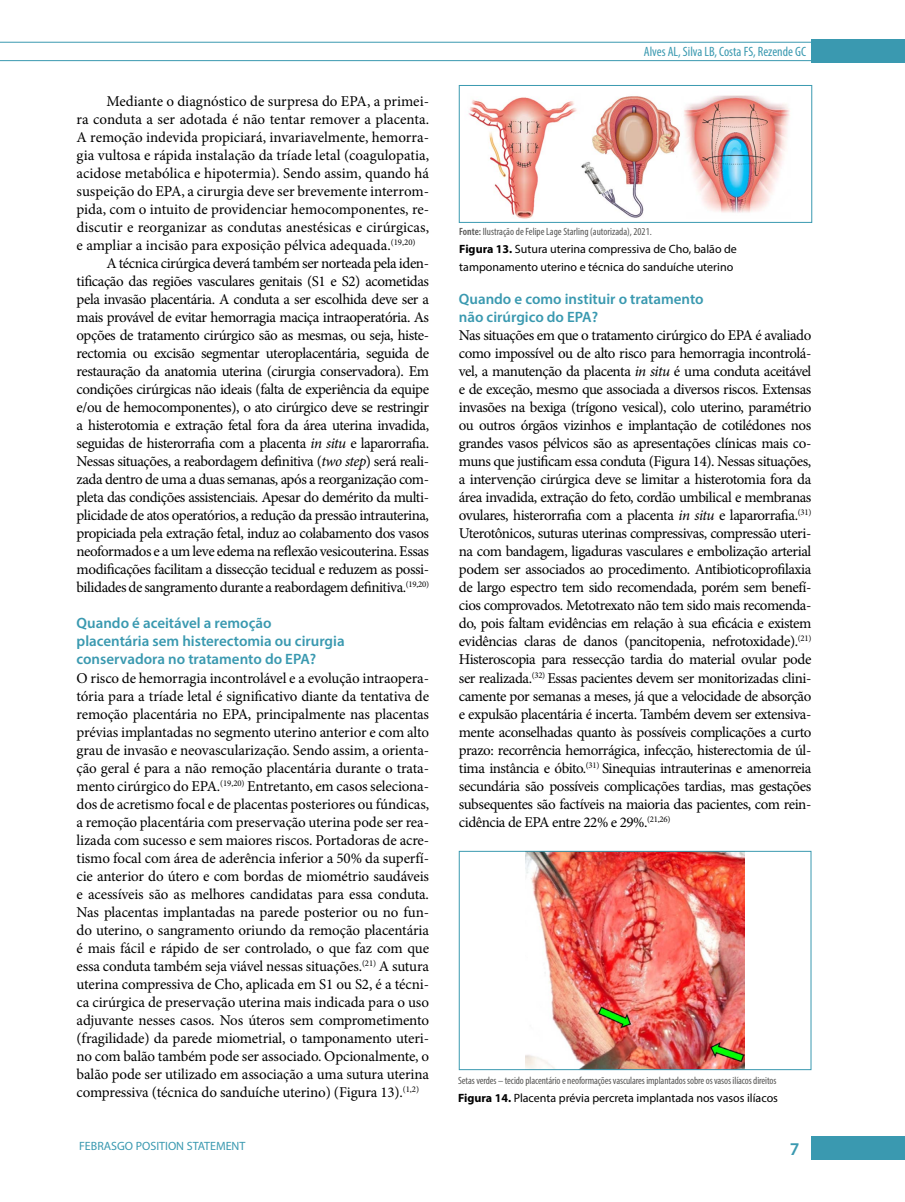
<style>
.page{position:relative;width:905px;height:1202px;background:#fff}
.page>*{position:absolute;margin:0;border:0;box-sizing:border-box;transform-origin:0 0}
.t1{font:600 18px "Myriad Pro";color:#3a99b0}
.t2{font:15px/18px "Minion Pro";letter-spacing:-.03em;color:#000;text-align:justify}
.t3{font:15px "Minion Pro";color:#000}
.t4{font:600 15px/18px "Myriad Pro";color:#3a99b0}
.t5{font:15px "Minion Pro";letter-spacing:-.005em;color:#000}
.t6{font:condensed 13.5px "Myriad Pro";color:#3a99b0}
.t7{font:12px/18px "Myriad Pro";color:#000}
.t8{font:12px "Myriad Pro";color:#3a99b0}
.t9{font:condensed 10.5px "Myriad Pro";letter-spacing:-.01em;color:#575756}
.s1{font-style:italic}
.s2{font-weight:600}
.s3{font-weight:700}
</style>
<div class="page">
<div style="left:811px;top:1135px;width:93px;height:23px;background:#3a99b0"></div>
<hr style="left:0;top:60px;width:811px;height:1px;background:#3a99b0">
<hr style="left:0;top:42px;width:811px;height:1px;background:#3a99b0">
<div style="left:811px;top:40px;width:93px;height:23px;background:#3a99b0"></div>
<img style="left:468px;top:95px;width:322px;height:124px">
<div style="left:459px;top:85px;width:353px;height:138px;border:1px solid #3a99b0"></div>
<img style="left:525px;top:852px;width:219px;height:215px">
<div style="left:459px;top:850px;width:352px;height:219px;border:1px solid #3a99b0"></div>
<p class="t3" style="left:106px;top:91px;width:324px">Mediante o diagnóstico de surpresa do EPA, a primei-</p>
<p class="t3" style="left:77px;top:109px;width:354px">ra conduta a ser adotada é não tentar remover a placenta.</p>
<p class="t3" style="left:77px;top:127px;width:354px">A remoção indevida propiciará, invariavelmente, hemorra-</p>
<p class="t3" style="left:77px;top:145px;width:354px">gia vultosa e rápida instalação da tríade letal (coagulopatia,</p>
<p class="t3" style="left:77px;top:163px;width:354px">acidose metabólica e hipotermia). Sendo assim, quando há</p>
<p class="t3" style="left:77px;top:181px;width:354px">suspeição do EPA, a cirurgia deve ser brevemente interrom-</p>
<p class="t5" style="left:77px;top:199px;width:354px">pida, com o intuito de providenciar hemocomponentes, re-</p>
<p class="t3" style="left:77px;top:217px;width:354px">discutir e reorganizar as condutas anestésicas e cirúrgicas,</p>
<p class="t3" style="left:77px;top:235px;width:340px">e ampliar a incisão para exposição pélvica adequada.<sup>(19,20)</sup></p>
<p class="t2" style="left:106px;top:254px;width:324px">A técnica cirúrgica deverá também ser norteada pela iden-</p>
<p class="t2" style="left:77px;top:272px;width:354px">tificação das regiões vasculares genitais (S1 e S2) acometidas</p>
<p class="t2" style="left:77px;top:290px;width:354px">pela invasão placentária. A conduta a ser escolhida deve ser a</p>
<p class="t2" style="left:77px;top:308px;width:354px">mais provável de evitar hemorragia maciça intraoperatória. As</p>
<p class="t2" style="left:77px;top:326px;width:354px">opções de tratamento cirúrgico são as mesmas, ou seja, histe-</p>
<p class="t2" style="left:77px;top:344px;width:354px">rectomia ou excisão segmentar uteroplacentária, seguida de</p>
<p class="t2" style="left:77px;top:362px;width:354px">restauração da anatomia uterina (cirurgia conservadora). Em</p>
<p class="t2" style="left:77px;top:380px;width:354px">condições cirúrgicas não ideais (falta de experiência da equipe</p>
<p class="t2" style="left:77px;top:398px;width:354px">e/ou de hemocomponentes), o ato cirúrgico deve se restringir</p>
<p class="t2" style="left:77px;top:416px;width:354px">a histerotomia e extração fetal fora da área uterina invadida,</p>
<p class="t2" style="left:77px;top:434px;width:354px">seguidas de histerorrafia com a placenta <span class="s1">in situ</span> e laparorrafia.</p>
<p class="t2" style="left:77px;top:452px;width:354px">Nessas situações, a reabordagem definitiva (<span class="s1">two step</span>) será reali-</p>
<p class="t2" style="left:77px;top:470px;width:354px">zada dentro de uma a duas semanas, após a reorganização com-</p>
<p class="t2" style="left:77px;top:488px;width:354px">pleta das condições assistenciais. Apesar do demérito da multi-</p>
<p class="t2" style="left:77px;top:506px;width:354px">plicidade de atos operatórios, a redução da pressão intrauterina,</p>
<p class="t2" style="left:77px;top:524px;width:354px">propiciada pela extração fetal, induz ao colabamento dos vasos</p>
<p class="t2" style="left:77px;top:542px;width:354px">neoformados e a um leve edema na reflexão vesicouterina. Essas</p>
<p class="t2" style="left:77px;top:560px;width:354px">modificações facilitam a dissecção tecidual e reduzem as possi-</p>
<p class="t2" style="left:77px;top:578px;width:354px">bilidades de sangramento durante a reabordagem definitiva.<sup>(19,20)</sup></p>
<p class="t4" style="left:77px;top:614px;width:269px">Quando é aceitável a remoção placentária sem histerectomia ou cirurgia conservadora no tratamento do EPA?</p>
<p class="t2" style="left:77px;top:668px;width:354px">O risco de hemorragia incontrolável e a evolução intraopera&shy;tória para a tríade letal é significativo diante da tentativa de remoção placentária no EPA, principalmente nas placentas prévias implantadas no segmento uterino anterior e com alto grau de invasão e neovascularização. Sendo assim, a orienta&shy;ção geral é para a não remoção placentária durante o trata&shy;mento cirúrgico do EPA.<sup>(19,20)</sup> Entretanto, em casos seleciona&shy;dos de acretismo focal e de placentas posteriores ou fúndicas, a remoção placentária com preservação uterina pode ser rea&shy;lizada com sucesso e sem maiores riscos. Portadoras de acre&shy;tismo focal com área de aderência inferior a 50% da superfí&shy;cie anterior do útero e com bordas de miométrio saudáveis e acessíveis são as melhores candidatas para essa conduta.<br>Nas placentas implantadas na parede posterior ou no fun&shy;do uterino, o sangramento oriundo da remoção placentária é mais fácil e rápido de ser controlado, o que faz com que essa conduta também seja viável nessas situações.<sup>(21)</sup> A sutura uterina compressiva de Cho, aplicada em S1 ou S2, é a técni&shy;ca cirúrgica de preservação uterina mais indicada para o uso adjuvante nesses casos. Nos úteros sem comprometimento (fragilidade) da parede miometrial, o tamponamento uteri&shy;no com balão também pode ser associado. Opcionalmente, o balão pode ser utilizado em associação a uma sutura uterina compressiva (técnica do sanduíche uterino) (Figura 13).<sup>(1,2)</sup></p>
<p class="t6" style="left:643px;top:43px;width:164px">Alves AL, Silva LB, Costa FS, Rezende GC</p>
<p class="t9" style="left:459px;top:225px;width:194px"><span class="s2">Fonte:</span> Ilustração de Felipe Lage Starling (autorizada), 2021.</p>
<p class="t7" style="left:459px;top:240px;width:279px"><span class="s3">Figura 13.</span> Sutura uterina compressiva de Cho, balão de tamponamento uterino e técnica do sanduíche uterino</p>
<p class="t4" style="left:459px;top:290px;width:246px">Quando e como instituir o tratamento não cirúrgico do EPA?</p>
<p class="t2" style="left:459px;top:326px;width:354px">Nas situações em que o tratamento cirúrgico do EPA é avaliado como impossível ou de alto risco para hemorragia incontrolá&shy;vel, a manutenção da placenta <span class="s1">in situ</span> é uma conduta aceitável e de exceção, mesmo que associada a diversos riscos. Extensas invasões na bexiga (trígono vesical), colo uterino, paramétrio ou outros órgãos vizinhos e implantação de cotilédones nos grandes vasos pélvicos são as apresentações clínicas mais co&shy;muns que justificam essa conduta (Figura 14). Nessas situações, a intervenção cirúrgica deve se limitar a histerotomia fora da área invadida, extração do feto, cordão umbilical e membranas ovulares, histerorrafia com a placenta <span class="s1">in situ</span> e laparorrafia.<sup>(31)<br></sup>Uterotônicos, suturas uterinas compressivas, compressão uteri&shy;na com bandagem, ligaduras vasculares e embolização arterial podem ser associados ao procedimento. Antibioticoprofilaxia de largo espectro tem sido recomendada, porém sem benefí&shy;cios comprovados. Metotrexato não tem sido mais recomenda&shy;do, pois faltam evidências em relação à sua eficácia e existem evidências claras de danos (pancitopenia, nefrotoxidade).<sup>(21)<br></sup>Histeroscopia para ressecção tardia do material ovular pode ser realizada.<sup>(32)</sup> Essas pacientes devem ser monitorizadas clini&shy;camente por semanas a meses, já que a velocidade de absorção e expulsão placentária é incerta. Também devem ser extensiva&shy;mente aconselhadas quanto às possíveis complicações a curto prazo: recorrência hemorrágica, infecção, histerectomia de úl&shy;tima instância e óbito.<sup>(31)</sup> Sinequias intrauterinas e amenorreia secundária são possíveis complicações tardias, mas gestações subsequentes são factíveis na maioria das pacientes, com rein&shy;cidência de EPA entre 22% e 29%.<sup>(21,26)</sup></p>
<p class="t9" style="left:458px;top:1074px;width:320px">Setas verdes – tecido placentário e neoformações vasculares implantados sobre os vasos ilíacos direitos</p>
<p class="t7" style="left:458px;top:1088px;width:321px"><span class="s3">Figura 14.</span> Placenta prévia percreta implantada nos vasos ilíacos</p>
<p class="t8" style="left:79px;top:1138px;width:168px">FEBRASGO POSITION STATEMENT</p>
<p class="t1" style="left:789px;top:1137px;width:11px">7</p>
</div>
